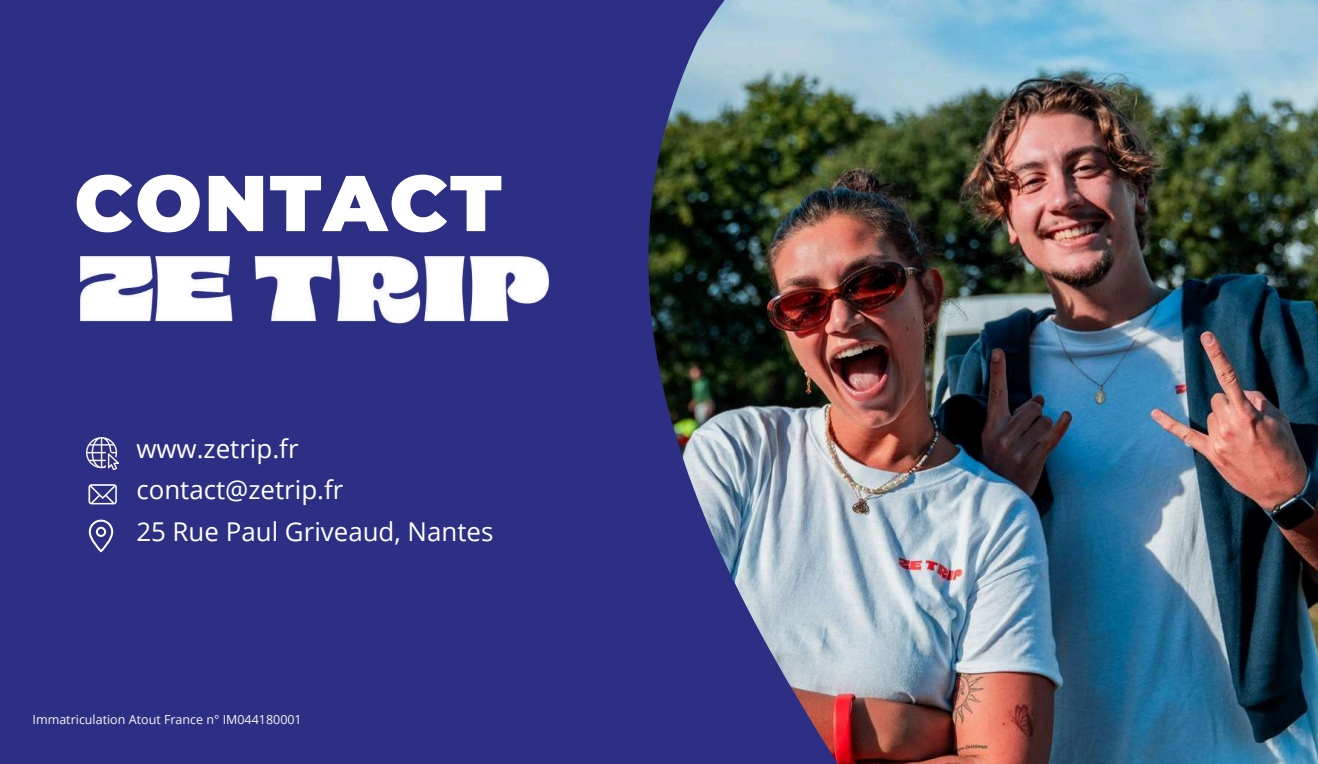
<style>
.page{position:relative;width:1318px;height:764px;background:#fff}
.page>*{position:absolute;margin:0;border:0;box-sizing:border-box;transform-origin:0 0}
.t1{font:900 78.75px "Montserrat";letter-spacing:.03em;color:#fff}
.t2{font:25.88px/41.2px "Open Sans";color:#fff}
.t3{font:12.5px "Open Sans";color:#faf5f4}
</style>
<div class="page">
<div style="left:0;top:0;width:1317px;height:763px;background:#2c2f83"></div>
<svg style="left:88px;top:484px;width:29px;height:20px"></svg>
<svg style="left:89px;top:519px;width:24px;height:33px"></svg>
<svg style="left:86px;top:437px;width:33px;height:32px"></svg>
<img style="left:80px;top:256px;width:469px;height:68px">
<img style="left:648px;top:0;width:669px;height:763px">
<h1 class="t1" style="left:74px;top:155px;width:429px">CONTACT</h1>
<p class="t2" style="left:136px;top:427px;width:358px">www.zetrip.fr contact@zetrip.fr<br>25 Rue Paul Griveaud, Nantes</p>
<p class="t3" style="left:33px;top:709px;width:270px">Immatriculation Atout France n° IM044180001</p>
</div>
